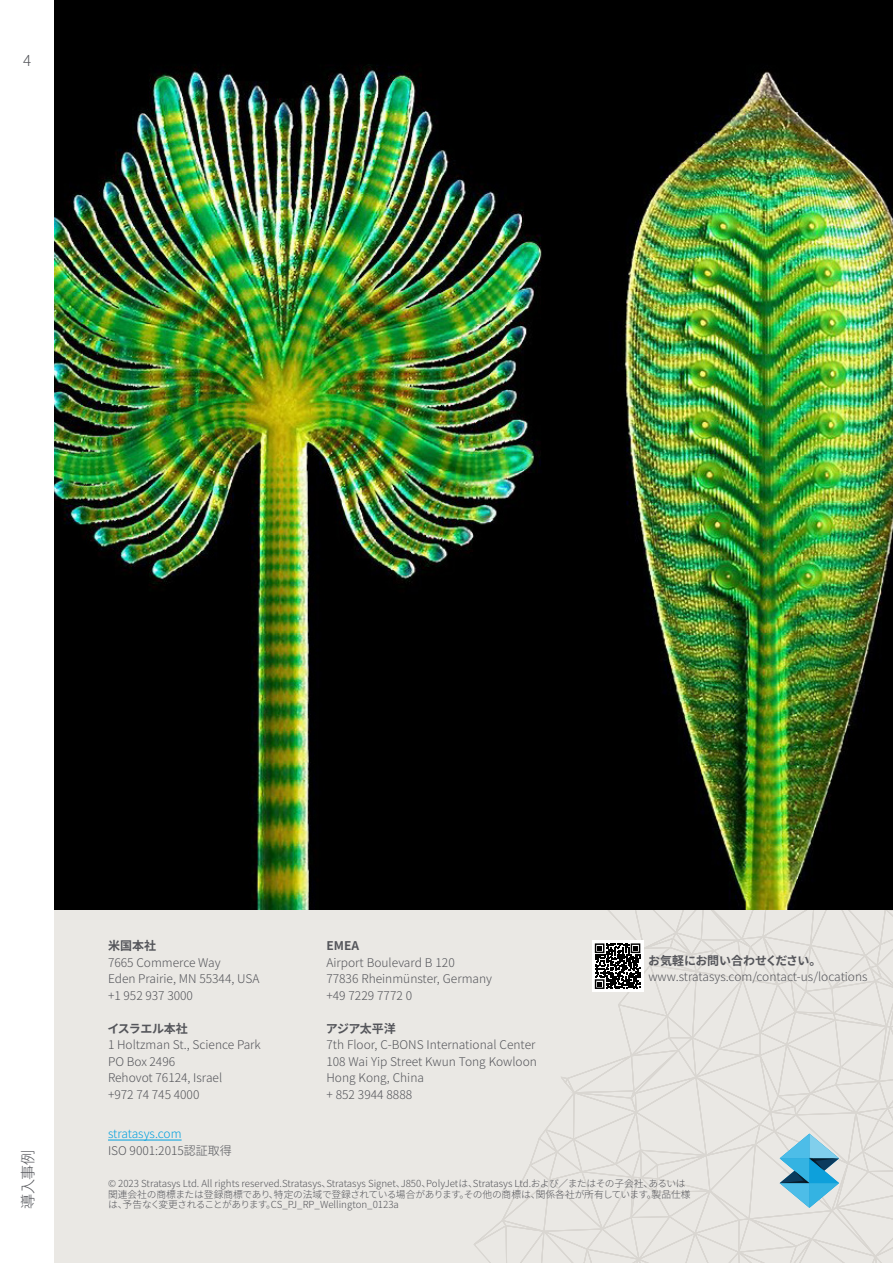
<style>
.page{position:relative;width:893px;height:1263px;background:#fff}
.page>*{position:absolute;margin:0;border:0;box-sizing:border-box;transform-origin:0 0}
.t1{font:300 15.15px "Noto Sans CJ Kjp";color:#54555a}
.t2{font:300 12px/16.5px "Noto Sans CJ Kjp";color:#54555a}
.t3{font:700 12px "Noto Sans CJ Kjp";letter-spacing:-.015em;color:#54555a}
.t4{font:300 12px "Noto Sans CJ Kjp";letter-spacing:-.005em;color:#00a0df}
.t5{font:700 12px "Noto Sans CJ Kjp";letter-spacing:-.04em;color:#54555a}
.t6{font:300 9.75px/10.5px "Noto Sans CJ Kjp";letter-spacing:-.005em;color:#54555a}
</style>
<div class="page">
<div style="left:54px;top:909px;width:839px;height:354px;background:#eae8e4"></div>
<hr style="left:108px;top:1140px;width:74px;height:1px;background:#00a0df">
<svg style="left:474px;top:909px;width:419px;height:354px"></svg>
<img style="left:54px;top:0;width:839px;height:909px">
<p class="t1" style="left:23px;top:52px;width:10px">4</p>
<p class="t1" style="left:19px;top:1209px;width:60px;rotate:-90deg">導入事例</p>
<p class="t3" style="left:108px;top:939px;width:49px">米国本社</p>
<p class="t2" style="left:108px;top:954px;width:153px">7665 Commerce Way<br>Eden Prairie, MN 55344, USA +1 952 937 3000</p>
<p class="t5" style="left:108px;top:1021px;width:82px">イスラエル本社</p>
<p class="t2" style="left:108px;top:1037px;width:154px">1 Holtzman St., Science Park<br>PO Box 2496<br>Rehovot 76124, Israel<br>+972 74 745 4000</p>
<p class="t4" style="left:108px;top:1127px;width:75px">stratasys.com</p>
<p class="t2" style="left:108px;top:1142px;width:125px">ISO 9001:2015認証取得</p>
<p class="t3" style="left:326px;top:939px;width:34px">EMEA</p>
<p class="t2" style="left:326px;top:954px;width:167px">Airport Boulevard B 120<br>77836 Rheinmünster, Germany +49 7229 7772 0</p>
<p class="t3" style="left:326px;top:1021px;width:72px">アジア太平洋</p>
<p class="t2" style="left:326px;top:1037px;width:212px">7th Floor, C-BONS International Center<br>108 Wai Yip Street Kwun Tong Kowloon<br>Hong Kong, China<br>+ 852 3944 8888</p>
<p class="t3" style="left:648px;top:953px;width:175px">お気軽にお問い合わせください。</p>
<p class="t2" style="left:648px;top:969px;width:221px">www.stratasys.com/contact-us/locations</p>
<p class="t6" style="left:108px;top:1179px;width:584px">© 2023 Stratasys Ltd. All rights reserved.Stratasys、Stratasys Signet、J850、PolyJetは、Stratasys Ltd.および／またはその子会社、あるいは関連会社の商標または登録商標であり、特定の法域で登録されている場合があります。その他の商標は、関係各社が所有しています。製品仕様は、予告なく変更されることがあります。CS_PJ_RP_Wellington_0123a</p>
</div>
